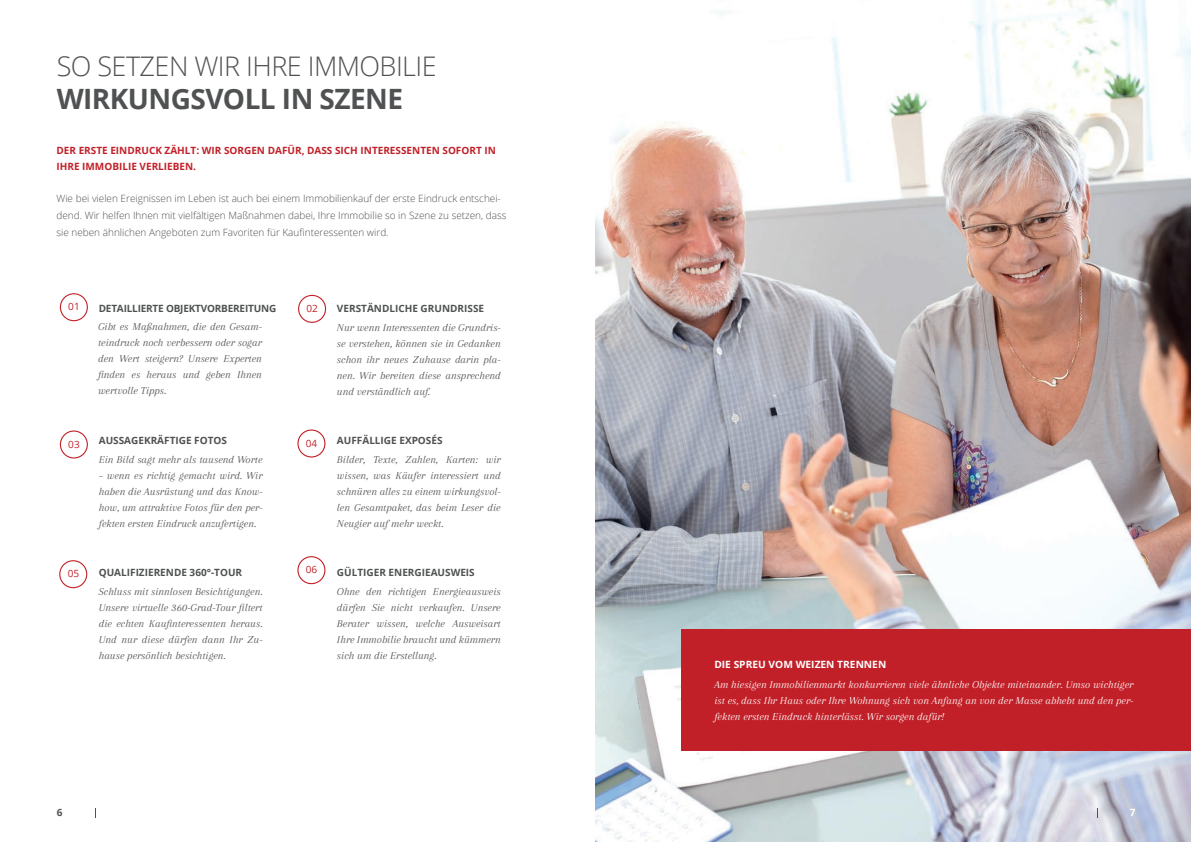
<style>
.page{position:relative;width:1191px;height:842px;background:#fff}
.page>*{position:absolute;margin:0;border:0;box-sizing:border-box;transform-origin:0 0}
.t1{font:700 28px "Open Sans";letter-spacing:-.02em;color:#4f5152}
.t2{font:300 27px "Open Sans";letter-spacing:-.02em;color:#4f5152}
.t3{font:italic 11px/16px "Arapey";color:#4f5152;text-align:justify}
.t4{font:italic 11px/16px "Arapey";color:#fff;text-align:justify}
.t5{font:300 10px/17px "Open Sans";color:#4f5152}
.t6{font:700 10px "Open Sans";color:#4f5152}
.t7{font:700 10px/16px "Open Sans";color:#c22028}
.t8{font:700 10px "Open Sans";letter-spacing:-.02em;color:#4f5152}
.t9{font:700 10px "Open Sans";color:#fff}
.t10{font:10px "Open Sans";color:#c22028}
</style>
<div class="page">
<img style="left:595px;top:0;width:596px;height:842px">
<div style="left:681px;top:629px;width:510px;height:121px;background:#c22028"></div>
<div style="left:298px;top:295px;width:28px;height:28px;border:1px solid #c22028;border-radius:50%"></div>
<div style="left:60px;top:293px;width:28px;height:28px;border:1px solid #c22028;border-radius:50%"></div>
<div style="left:60px;top:430px;width:28px;height:28px;border:1px solid #c22028;border-radius:50%"></div>
<div style="left:297px;top:429px;width:28px;height:28px;border:1px solid #c22028;border-radius:50%"></div>
<div style="left:297px;top:556px;width:28px;height:28px;border:1px solid #c22028;border-radius:50%"></div>
<div style="left:59px;top:560px;width:28px;height:28px;border:1px solid #c22028;border-radius:50%"></div>
<h2 class="t2" style="left:57px;top:48px;width:381px">SO SETZEN WIR IHRE IMMOBILIE</h2>
<h1 class="t1" style="left:57px;top:79px;width:348px">WIRKUNGSVOLL IN SZENE</h1>
<p class="t7" style="left:56px;top:142px;width:441px">DER ERSTE EINDRUCK ZÄHLT: WIR SORGEN DAFÜR, DASS SICH INTERESSENTEN SOFORT IN<br>IHRE IMMOBILIE VERLIEBEN.</p>
<p class="t5" style="left:56px;top:189px;width:451px">Wie bei vielen Ereignissen im Leben ist auch bei einem Immobilienkauf der erste Eindruck entschei&shy;dend. Wir helfen Ihnen mit vielfältigen Maßnahmen dabei, Ihre Immobilie so in Szene zu setzen, dass sie neben ähnlichen Angeboten zum Favoriten für Kaufinteressenten wird.</p>
<p class="t10" style="left:68px;top:300px;width:13px">01</p>
<p class="t8" style="left:99px;top:301px;width:179px">DETAILLIERTE OBJEKTVORBEREITUNG</p>
<p class="t10" style="left:306px;top:301px;width:13px">02</p>
<p class="t3" style="left:98px;top:318px;width:165px">Gibt es Maßnahmen, die den Gesam&shy;teindruck noch verbessern oder sogar den Wert steigern? Unsere Experten finden es heraus und geben Ihnen wertvolle Tipps.</p>
<p class="t6" style="left:337px;top:301px;width:149px">VERSTÄNDLICHE GRUNDRISSE</p>
<p class="t3" style="left:337px;top:319px;width:165px">Nur wenn Interessenten die Grundris&shy;se verstehen, können sie in Gedanken schon ihr neues Zuhause darin pla&shy;nen. Wir bereiten diese ansprechend und verständlich auf.</p>
<p class="t10" style="left:68px;top:437px;width:13px">03</p>
<p class="t6" style="left:337px;top:433px;width:107px">AUFFÄLLIGE EXPOSÉS</p>
<p class="t3" style="left:337px;top:451px;width:165px">Bilder, Texte, Zahlen, Karten: wir wissen, was Käufer interessiert und schnüren alles zu einem wirkungsvol&shy;len Gesamtpaket, das beim Leser die Neugier auf mehr weckt.</p>
<p class="t6" style="left:99px;top:433px;width:130px">AUSSAGEKRÄFTIGE FOTOS</p>
<p class="t3" style="left:99px;top:451px;width:165px">Ein Bild sagt mehr als tausend Worte</p>
<p class="t3" style="left:99px;top:467px;width:165px">– wenn es richtig gemacht wird. Wir haben die Ausrüstung und das Know&shy;how, um attraktive Fotos für den per&shy;fekten ersten Eindruck anzufertigen.</p>
<p class="t10" style="left:306px;top:436px;width:13px">04</p>
<p class="t10" style="left:68px;top:567px;width:13px">05</p>
<p class="t6" style="left:99px;top:565px;width:145px">QUALIFIZIERENDE 360°-TOUR</p>
<p class="t10" style="left:306px;top:563px;width:13px">06</p>
<p class="t3" style="left:99px;top:583px;width:165px">Schluss mit sinnlosen Besichtigungen.<br>Unsere virtuelle 360-Grad-Tour filtert die echten Kaufinteressenten heraus.<br>Und nur diese dürfen dann Ihr Zu&shy;hause persönlich besichtigen.</p>
<p class="t6" style="left:337px;top:565px;width:139px">GÜLTIGER ENERGIEAUSWEIS</p>
<p class="t3" style="left:337px;top:583px;width:165px">Ohne den richtigen Energieausweis dürfen Sie nicht verkaufen. Unsere Berater wissen, welche Ausweisart Ihre Immobilie braucht und kümmern sich um die Erstellung.</p>
<p class="t6" style="left:57px;top:805px;width:7px">6</p>
<p class="t9" style="left:714px;top:657px;width:173px">DIE SPREU VOM WEIZEN TRENNEN</p>
<p class="t4" style="left:714px;top:676px;width:420px">Am hiesigen Immobilienmarkt konkurrieren viele ähnliche Objekte miteinander. Umso wichtiger ist es, dass Ihr Haus oder Ihre Wohnung sich von Anfang an von der Masse abhebt und den per&shy;fekten ersten Eindruck hinterlässt. Wir sorgen dafür!</p>
<p class="t9" style="left:1130px;top:805px;width:7px">7</p>
</div>
